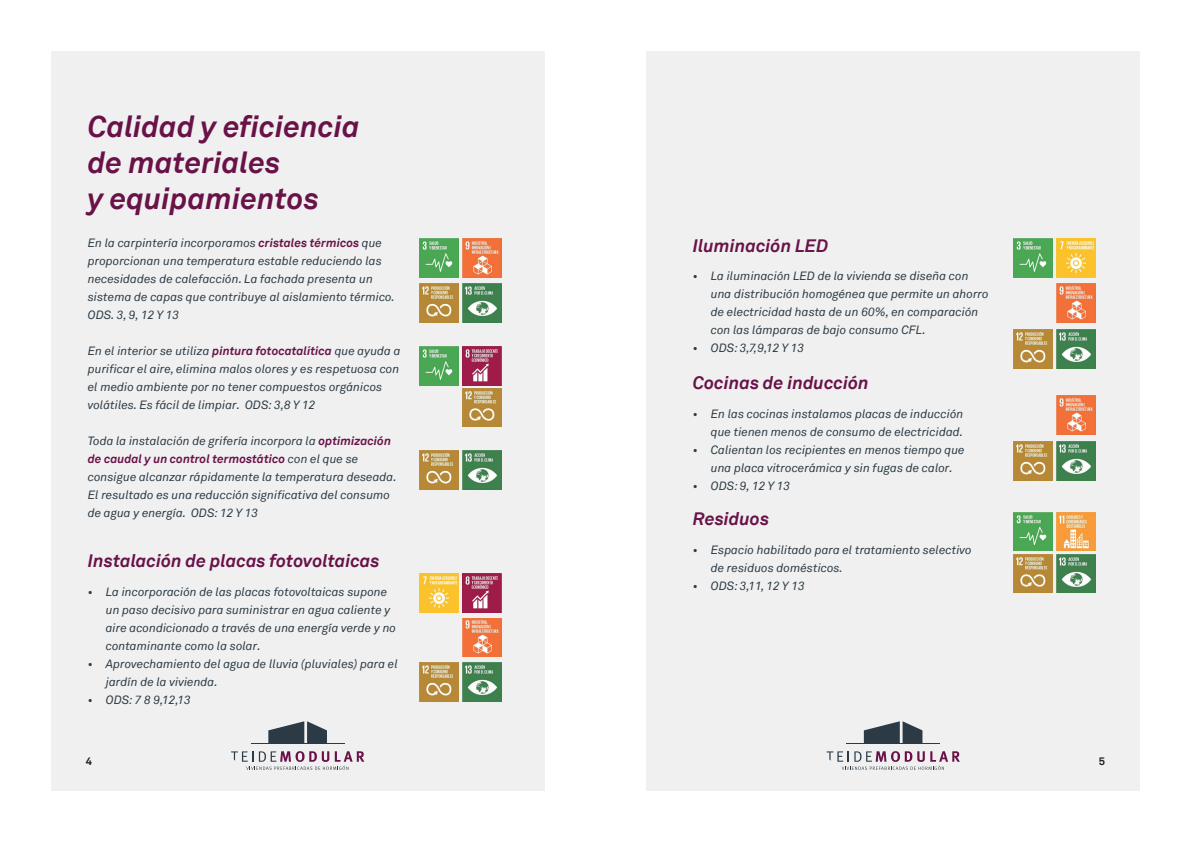
<style>
.page{position:relative;width:1191px;height:842px;background:#fff}
.page>*{position:absolute;margin:0;border:0;box-sizing:border-box;transform-origin:0 0}
.t1{font:italic 700 30px/36px "Akkurat";color:#691248}
.t2{font:italic 700 18px "Akkurat";color:#691248}
.t3{font:italic 12px/18px "Akkurat";color:#2b3a45}
.t4{font:700 11px "Akkurat";color:#231f20}
.s1{font-weight:700;color:#691248}
</style>
<div class="page">
<div style="left:51px;top:51px;width:493px;height:740px;background:#f0f0f0"></div>
<svg style="left:231px;top:751px;width:133px;height:19px"></svg>
<svg style="left:268px;top:721px;width:59px;height:22px"></svg>
<hr style="left:251px;top:743px;width:93px;height:1px;background:#2b3a45">
<div style="left:646px;top:51px;width:494px;height:740px;background:#f0f0f0"></div>
<svg style="left:826px;top:751px;width:134px;height:19px"></svg>
<svg style="left:864px;top:721px;width:58px;height:22px"></svg>
<hr style="left:846px;top:743px;width:93px;height:1px;background:#2b3a45">
<img style="left:419px;top:451px;width:39px;height:38px">
<img style="left:419px;top:284px;width:39px;height:38px">
<img style="left:1013px;top:330px;width:39px;height:39px">
<img style="left:1013px;top:442px;width:39px;height:38px">
<img style="left:1013px;top:554px;width:39px;height:39px">
<img style="left:419px;top:662px;width:39px;height:39px">
<img style="left:462px;top:388px;width:39px;height:39px">
<img style="left:419px;top:239px;width:39px;height:39px">
<img style="left:1013px;top:239px;width:39px;height:39px">
<img style="left:1013px;top:512px;width:39px;height:39px">
<img style="left:419px;top:347px;width:39px;height:38px">
<img style="left:462px;top:347px;width:39px;height:38px">
<img style="left:462px;top:573px;width:39px;height:39px">
<img style="left:462px;top:239px;width:39px;height:39px">
<img style="left:1056px;top:283px;width:39px;height:39px">
<img style="left:1056px;top:395px;width:39px;height:39px">
<img style="left:462px;top:618px;width:39px;height:39px">
<img style="left:462px;top:451px;width:39px;height:38px">
<img style="left:462px;top:283px;width:39px;height:39px">
<img style="left:1056px;top:330px;width:39px;height:39px">
<img style="left:1056px;top:442px;width:39px;height:39px">
<img style="left:1056px;top:554px;width:39px;height:39px">
<img style="left:462px;top:662px;width:39px;height:39px">
<img style="left:419px;top:573px;width:39px;height:39px">
<img style="left:1056px;top:239px;width:39px;height:39px">
<img style="left:1056px;top:512px;width:39px;height:39px">
<h1 class="t1" style="left:88px;top:108px;width:273px">Calidad y eficiencia de materiales<br>y equipamientos</h1>
<p class="t3" style="left:88px;top:235px;width:309px">En la carpintería incorporamos <span class="s1">cristales térmicos</span> que proporcionan una temperatura estable reduciendo las necesidades de calefacción. La fachada presenta un sistema de capas que contribuye al aislamiento térmico.<br>ODS. 3, 9, 12 Y 13</p>
<p class="t3" style="left:88px;top:343px;width:314px">En el interior se utiliza <span class="s1">pintura fotocatalítica</span> que ayuda a purificar el aire, elimina malos olores y es respetuosa con el medio ambiente por no tener compuestos orgánicos volátiles. Es fácil de limpiar. ODS: 3,8 Y 12</p>
<p class="t3" style="left:88px;top:433px;width:310px">Toda la instalación de grifería incorpora la <span class="s1">optimización de caudal y un control termostático</span> con el que se consigue alcanzar rápidamente la temperatura deseada.<br>El resultado es una reducción significativa del consumo de agua y energía. ODS: 12 Y 13</p>
<h2 class="t2" style="left:88px;top:550px;width:293px">Instalación de placas fotovoltaicas</h2>
<p class="t3" style="left:106px;top:583px;width:292px;text-indent:-18px">• La incorporación de las placas fotovoltaicas supone un paso decisivo para suministrar en agua caliente y aire acondicionado a través de una energía verde y no contaminante como la solar.</p>
<p class="t3" style="left:106px;top:655px;width:293px;text-indent:-18px">• Aprovechamiento del agua de lluvia (pluviales) para el jardín de la vivienda.</p>
<p class="t3" style="left:88px;top:691px;width:104px">• ODS: 7 8 9,12,13</p>
<h2 class="t2" style="left:693px;top:234px;width:137px">Iluminación LED</h2>
<p class="t3" style="left:711px;top:267px;width:279px;text-indent:-18px">• La iluminación LED de la vivienda se diseña con una distribución homogénea que permite un ahorro de electricidad hasta de un 60%, en comparación con las lámparas de bajo consumo CFL.</p>
<p class="t3" style="left:693px;top:339px;width:113px">• ODS: 3,7,9,12 Y 13</p>
<h2 class="t2" style="left:693px;top:371px;width:177px">Cocinas de inducción</h2>
<p class="t3" style="left:693px;top:405px;width:272px;text-align:right">• En las cocinas instalamos placas de inducción que tienen menos de consumo de electricidad.</p>
<p class="t3" style="left:693px;top:441px;width:273px;text-align:center">• Calientan los recipientes en menos tiempo que una placa vitrocerámica y sin fugas de calor.</p>
<p class="t3" style="left:693px;top:477px;width:99px">• ODS: 9, 12 Y 13</p>
<h2 class="t2" style="left:693px;top:507px;width:78px">Residuos</h2>
<p class="t3" style="left:711px;top:541px;width:262px;text-indent:-18px">• Espacio habilitado para el tratamiento selectivo de residuos domésticos.</p>
<p class="t3" style="left:693px;top:577px;width:113px">• ODS: 3,11, 12 Y 13</p>
<p class="t4" style="left:86px;top:754px;width:8px">4</p>
<p class="t4" style="left:1098px;top:754px;width:8px">5</p>
</div>
